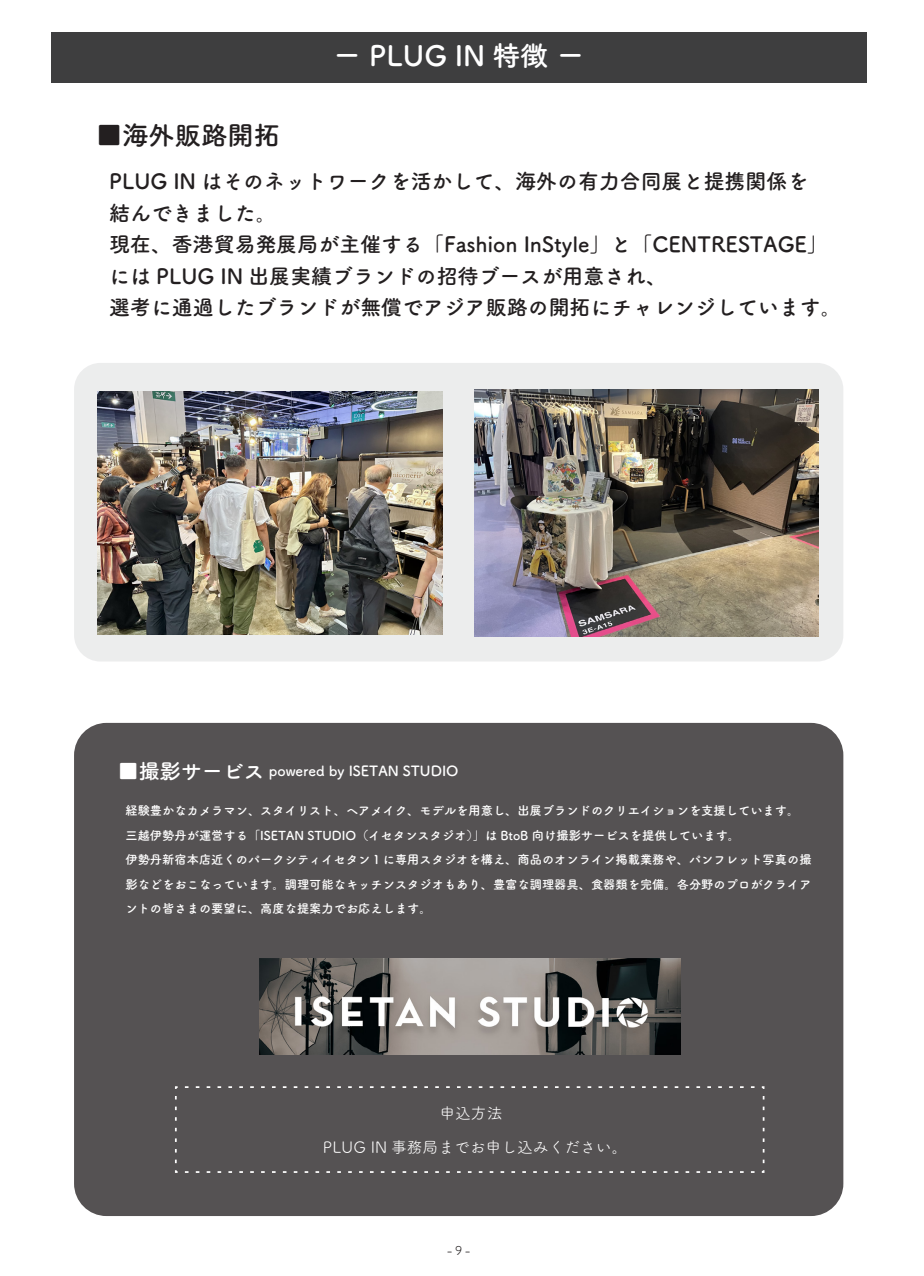
<style>
.page{position:relative;width:924px;height:1276px;background:#fff}
.page>*{position:absolute;margin:0;border:0;box-sizing:border-box;transform-origin:0 0}
.t1{font:28px "Tsuku A Rd Gothic Std B";color:#fff}
.t2{font:26.25px "Tsuku A Rd Gothic Std B";color:#231f20}
.t3{font:21px/31.5px "Tsuku A Rd Gothic Std B";color:#231f20}
.t4{font:15.75px/33.9px "Tsuku A Rd Gothic Std R";color:#fff;text-align:center}
.t5{font:14px "Tsuku A Rd Gothic Std B";color:#fff}
.t6{font:12.25px/24.5px "Tsuku A Rd Gothic Std B";color:#fff}
.t7{font:12.25px "Tsuku A Rd Gothic Std R";color:#231f20}
.s1{font-size:21px}
</style>
<div class="page">
<div style="left:51px;top:32px;width:815px;height:51px;background:#3e3e3f"></div>
<div style="left:74px;top:363px;width:769px;height:298px;background:#eceded;border-radius:26px"></div>
<img style="left:474px;top:390px;width:344px;height:246px">
<img style="left:97px;top:391px;width:345px;height:243px">
<div style="left:74px;top:723px;width:769px;height:492px;background:#555253;border-radius:32px"></div>
<img style="left:259px;top:958px;width:421px;height:96px">
<svg style="left:175px;top:1086px;width:590px;height:87px"></svg>
<h1 class="t1" style="left:333px;top:34px;width:253px">ー PLUG IN 特徴 ー</h1>
<h2 class="t2" style="left:96px;top:115px;width:185px">■海外販路開拓</h2>
<h3 class="t3" style="left:109px;top:164px;width:734px">PLUG IN はそのネットワークを活かして、海外の有力合同展と提携関係を<br>結んできました。<br>現在、香港貿易発展局が主催する「Fashion InStyle」と「CENTRESTAGE」には PLUG IN 出展実績ブランドの招待ブースが用意され、<br>選考に通過したブランドが無償でアジア販路の開拓にチャレンジしています。</h3>
<p class="t5" style="left:118px;top:760px;width:342px"><span class="s1">■撮影サービス</span> powered by ISETAN STUDIO</p>
<p class="t6" style="left:125px;top:797px;width:687px">経験豊かなカメラマン、スタイリスト、ヘアメイク、モデルを用意し、出展ブランドのクリエイションを支援しています。三越伊勢丹が運営する「ISETAN STUDIO（イセタンスタジオ）」は BtoB 向け撮影サービスを提供しています。<br>伊勢丹新宿本店近くのパークシティイセタン１に専用スタジオを構え、商品のオンライン掲載業務や、パンフレット写真の撮影などをおこなっています。調理可能なキッチンスタジオもあり、豊富な調理器具、食器類を完備。各分野のプロがクライアントの皆さまの要望に、高度な提案力でお応えします。</p>
<p class="t4" style="left:323px;top:1094px;width:306px">申込方法<br>PLUG IN 事務局までお申し込みください。</p>
<p class="t7" style="left:447px;top:1241px;width:25px">-9-</p>
</div>
